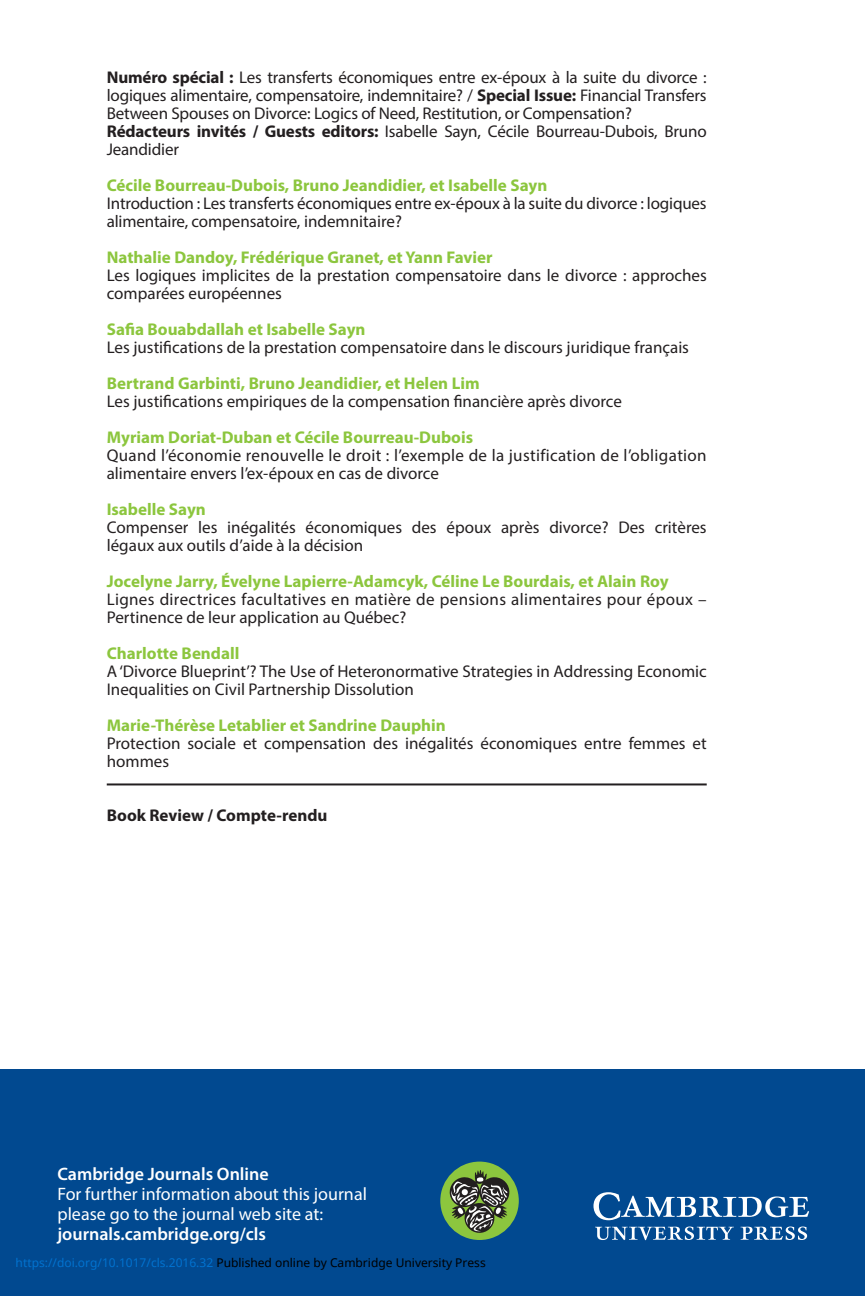
<style>
.page{position:relative;width:865px;height:1296px;background:#fff}
.page>*{position:absolute;margin:0;border:0;box-sizing:border-box;transform-origin:0 0}
.t1{font:18px/20px "Myriad Pro";color:#fff}
.t2{font:600 18px "Myriad Pro";color:#fff}
.t3{font:17px/18px "Myriad Pro";color:#231f20}
.t4{font:700 17px "Myriad Pro";color:#8cc63e}
.t5{font:17px/18px "Myriad Pro";letter-spacing:.02em;color:#231f20}
.t6{font:700 17px "Myriad Pro";color:#231f20}
.t7{font:12px "Noto Sans";color:#000}
.s1{font-weight:700}
.s2{color:#0172cf}
</style>
<div class="page">
<div style="left:0;top:1069px;width:864px;height:227px;background:#014990"></div>
<div style="left:440px;top:1162px;width:78px;height:78px;background:#8cc63e;border-radius:50%"></div>
<svg style="left:448px;top:1170px;width:62px;height:64px"></svg>
<hr style="left:107px;top:783px;width:599px;height:2px;background:#231f20">
<svg style="left:593px;top:1192px;width:215px;height:28px"></svg>
<svg style="left:595px;top:1227px;width:138px;height:13px"></svg>
<svg style="left:740px;top:1227px;width:66px;height:13px"></svg>
<p class="t3" style="left:107px;top:70px;width:601px"><span class="s1">Numéro spécial :</span> Les transferts économiques entre ex-époux à la suite du divorce : logiques alimentaire, compensatoire, indemnitaire? / <span class="s1">Special Issue:</span> Financial Transfers Between Spouses on Divorce: Logics of Need, Restitution, or Compensation?<br><span class="s1">Rédacteurs invités / Guests editors:</span> Isabelle Sayn, Cécile Bourreau-Dubois, Bruno Jeandidier</p>
<p class="t4" style="left:107px;top:179px;width:442px">Cécile Bourreau-Dubois, Bruno Jeandidier, et Isabelle Sayn</p>
<p class="t3" style="left:107px;top:196px;width:601px">Introduction : Les transferts économiques entre ex-époux à la suite du divorce : logiques alimentaire, compensatoire, indemnitaire?</p>
<p class="t4" style="left:107px;top:251px;width:387px">Nathalie Dandoy, Frédérique Granet, et Yann Favier</p>
<p class="t3" style="left:107px;top:268px;width:601px">Les logiques implicites de la prestation compensatoire dans le divorce : approches comparées européennes</p>
<p class="t4" style="left:107px;top:323px;width:260px">Safia Bouabdallah et Isabelle Sayn</p>
<p class="t3" style="left:107px;top:340px;width:583px">Les justifications de la prestation compensatoire dans le discours juridique français</p>
<p class="t4" style="left:107px;top:377px;width:374px">Bertrand Garbinti, Bruno Jeandidier, et Helen Lim</p>
<p class="t3" style="left:107px;top:394px;width:516px">Les justifications empiriques de la compensation financière après divorce</p>
<p class="t4" style="left:107px;top:431px;width:367px">Myriam Doriat-Duban et Cécile Bourreau-Dubois</p>
<p class="t5" style="left:107px;top:448px;width:601px">Quand l’économie renouvelle le droit : l’exemple de la justification de l’obligation alimentaire envers l’ex-époux en cas de divorce</p>
<p class="t4" style="left:107px;top:503px;width:101px">Isabelle Sayn</p>
<p class="t3" style="left:107px;top:520px;width:601px">Compenser les inégalités économiques des époux après divorce? Des critères légaux aux outils d’aide à la décision</p>
<p class="t4" style="left:107px;top:575px;width:563px">Jocelyne Jarry, Évelyne Lapierre-Adamcyk, Céline Le Bourdais, et Alain Roy</p>
<p class="t5" style="left:107px;top:592px;width:601px">Lignes directrices facultatives en matière de pensions alimentaires pour époux –<br>Pertinence de leur application au Québec?</p>
<p class="t4" style="left:107px;top:647px;width:134px">Charlotte Bendall</p>
<p class="t3" style="left:107px;top:664px;width:601px">A ‘Divorce Blueprint’? The Use of Heteronormative Strategies in Addressing Economic<br>Inequalities on Civil Partnership Dissolution</p>
<p class="t4" style="left:107px;top:719px;width:340px">Marie-Thérèse Letablier et Sandrine Dauphin</p>
<p class="t3" style="left:107px;top:736px;width:601px">Protection sociale et compensation des inégalités économiques entre femmes et hommes</p>
<p class="t6" style="left:107px;top:809px;width:222px">Book Review / Compte-rendu</p>
<p class="t2" style="left:57px;top:1167px;width:213px">Cambridge Journals Online</p>
<p class="t1" style="left:57px;top:1185px;width:311px">For further information about this journal please go to the journal web site at:</p>
<p class="t2" style="left:57px;top:1227px;width:210px">journals.cambridge.org/cls</p>
<p class="t7" style="left:16px;top:1255px;width:471px"><span class="s2">https://doi.org/10.1017/cls.2016.32</span> Published online by Cambridge University Press</p>
</div>
